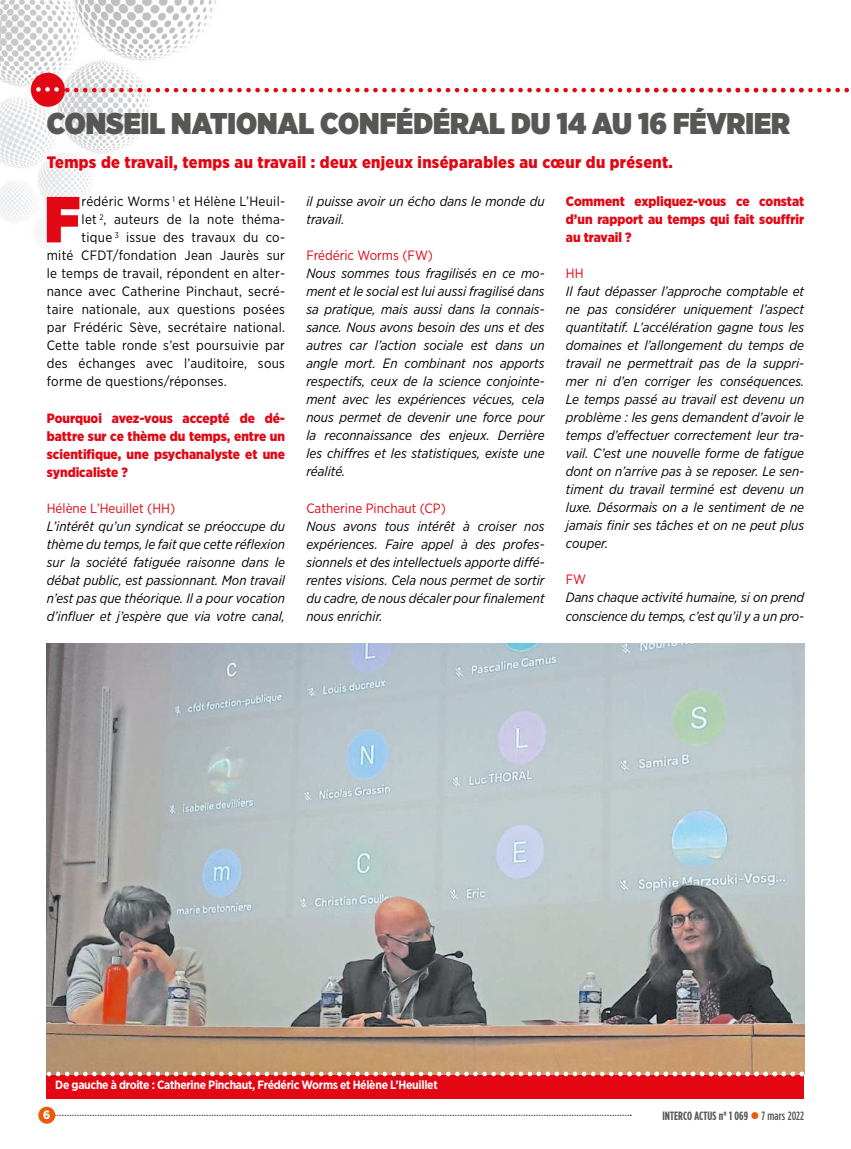
<style>
.page{position:relative;width:851px;height:1149px;background:#fff}
.page>*{position:absolute;margin:0;border:0;box-sizing:border-box;transform-origin:0 0}
.t1{font:900 64.95px "Gotham Narrow";color:#e30613}
.t2{font:900 30px "Gotham Narrow";color:#575756}
.t3{font:900 16.5px "Gotham Narrow";letter-spacing:.02em;color:#e30613}
.t4{font:italic 13.5px/18px "Gotham Narrow";color:#000;text-align:justify}
.t5{font:13.5px "Gotham Narrow";letter-spacing:.02em;color:#000}
.t6{font:900 13.5px/18px "Gotham Narrow";color:#e30613;text-align:justify}
.t7{font:13.5px "Gotham Narrow";color:#e30613}
.t8{font:700 12px "Gotham Narrow";letter-spacing:-.025em;color:#fff}
.t9{font:700 12px "Gotham Condensed";letter-spacing:.01em;color:#575756}
.t10{font:900 12px "Gotham Narrow";color:#fff}
.s1{color:#ea5b0b}
.s2{font-weight:500}
</style>
<div class="page">
<img style="left:0;top:0;width:259px;height:244px">
<svg style="left:55px;top:1114px;width:576px;height:1px"></svg>
<div style="left:38px;top:1106px;width:17px;height:17px;background:#ea5b0b;border-radius:50%"></div>
<div style="left:47px;top:1069px;width:757px;height:29px;background:#e30613"></div>
<img style="left:47px;top:643px;width:757px;height:423px">
<div style="left:31px;top:73px;width:34px;height:34px;background:#e30613;border-radius:50%"></div>
<svg style="left:36px;top:87px;width:813px;height:5px"></svg>
<svg style="left:47px;top:1066px;width:757px;height:9px"></svg>
<h2 class="t2" style="left:47px;top:103px;width:744px">CONSEIL NATIONAL CONFÉDÉRAL DU 14 AU 16 FÉVRIER</h2>
<p class="t3" style="left:47px;top:151px;width:627px">Temps de travail, temps au travail : deux enjeux inséparables au cœur du présent.</p>
<h1 class="t1" style="left:45px;top:175px;width:37px">F</h1>
<p class="t5" style="left:82px;top:193px;width:205px">rédéric Worms <sup>1</sup> et Hélène L’Heuil-</p>
<p class="t5" style="left:82px;top:211px;width:205px">let <sup>2</sup>, auteurs de la note théma-</p>
<p class="t5" style="left:82px;top:229px;width:205px">tique <sup>3</sup> issue des travaux du co-</p>
<p class="t5" style="left:47px;top:247px;width:240px">mité CFDT/fondation Jean Jaurès sur</p>
<p class="t5" style="left:47px;top:265px;width:240px">le temps de travail, répondent en alter-</p>
<p class="t5" style="left:47px;top:283px;width:240px">nance avec Catherine Pinchaut, secré-</p>
<p class="t5" style="left:47px;top:301px;width:240px">taire nationale, aux questions posées</p>
<p class="t5" style="left:47px;top:319px;width:240px">par Frédéric Sève, secrétaire national.</p>
<p class="t5" style="left:47px;top:337px;width:240px">Cette table ronde s’est poursuivie par</p>
<p class="t5" style="left:47px;top:355px;width:240px">des échanges avec l’auditoire, sous</p>
<p class="t5" style="left:47px;top:373px;width:181px">forme de questions/réponses.</p>
<p class="t6" style="left:47px;top:408px;width:240px">Pourquoi avez-vous accepté de dé&shy;battre sur ce thème du temps, entre un scientifique, une psychanalyste et une syndicaliste ?</p>
<p class="t7" style="left:47px;top:499px;width:130px">Hélène L’Heuillet (HH)</p>
<p class="t4" style="left:47px;top:516px;width:240px">L’intérêt qu’un syndicat se préoccupe du thème du temps, le fait que cette réflexion sur la société fatiguée raisonne dans le débat public, est passionnant. Mon travail n’est pas que théorique. Il a pour vocation d’influer et j’espère que via votre canal,</p>
<p class="t4" style="left:306px;top:192px;width:240px">il puisse avoir un écho dans le monde du travail.</p>
<p class="t7" style="left:306px;top:247px;width:128px">Frédéric Worms (FW)</p>
<p class="t4" style="left:306px;top:264px;width:240px">Nous sommes tous fragilisés en ce mo&shy;ment et le social est lui aussi fragilisé dans sa pratique, mais aussi dans la connais&shy;sance. Nous avons besoin des uns et des autres car l’action sociale est dans un angle mort. En combinant nos apports respectifs, ceux de la science conjointe&shy;ment avec les expériences vécues, cela nous permet de devenir une force pour la reconnaissance des enjeux. Derrière les chiffres et les statistiques, existe une réalité.</p>
<p class="t7" style="left:306px;top:499px;width:141px">Catherine Pinchaut (CP)</p>
<p class="t4" style="left:306px;top:516px;width:240px">Nous avons tous intérêt à croiser nos expériences. Faire appel à des profes&shy;sionnels et des intellectuels apporte diffé&shy;rentes visions. Cela nous permet de sortir du cadre, de nous décaler pour finalement nous enrichir.</p>
<p class="t6" style="left:566px;top:192px;width:240px">Comment expliquez-vous ce constat d’un rapport au temps qui fait souffrir au travail ?</p>
<p class="t7" style="left:566px;top:265px;width:19px">HH</p>
<p class="t4" style="left:566px;top:282px;width:240px">Il faut dépasser l’approche comptable et ne pas considérer uniquement l’aspect quantitatif. L’accélération gagne tous les domaines et l’allongement du temps de travail ne permettrait pas de la suppri&shy;mer ni d’en corriger les conséquences.<br>Le temps passé au travail est devenu un problème : les gens demandent d’avoir le temps d’effectuer correctement leur tra&shy;vail. C’est une nouvelle forme de fatigue dont on n’arrive pas à se reposer. Le sen&shy;timent du travail terminé est devenu un luxe. Désormais on a le sentiment de ne jamais finir ses tâches et on ne peut plus couper.</p>
<p class="t7" style="left:566px;top:571px;width:22px">FW</p>
<p class="t4" style="left:566px;top:588px;width:240px">Dans chaque activité humaine, si on prend conscience du temps, c’est qu’il y a un pro-</p>
<p class="t8" style="left:55px;top:1076px;width:384px">De gauche à droite : Catherine Pinchaut, Frédéric Worms et Hélène L’Heuillet</p>
<p class="t10" style="left:43px;top:1106px;width:9px">6</p>
<p class="t9" style="left:662px;top:1107px;width:143px">INTERCO ACTUS n° 1 069 <span class="s1">●</span> <span class="s2">7 mars 2022</span></p>
</div>
